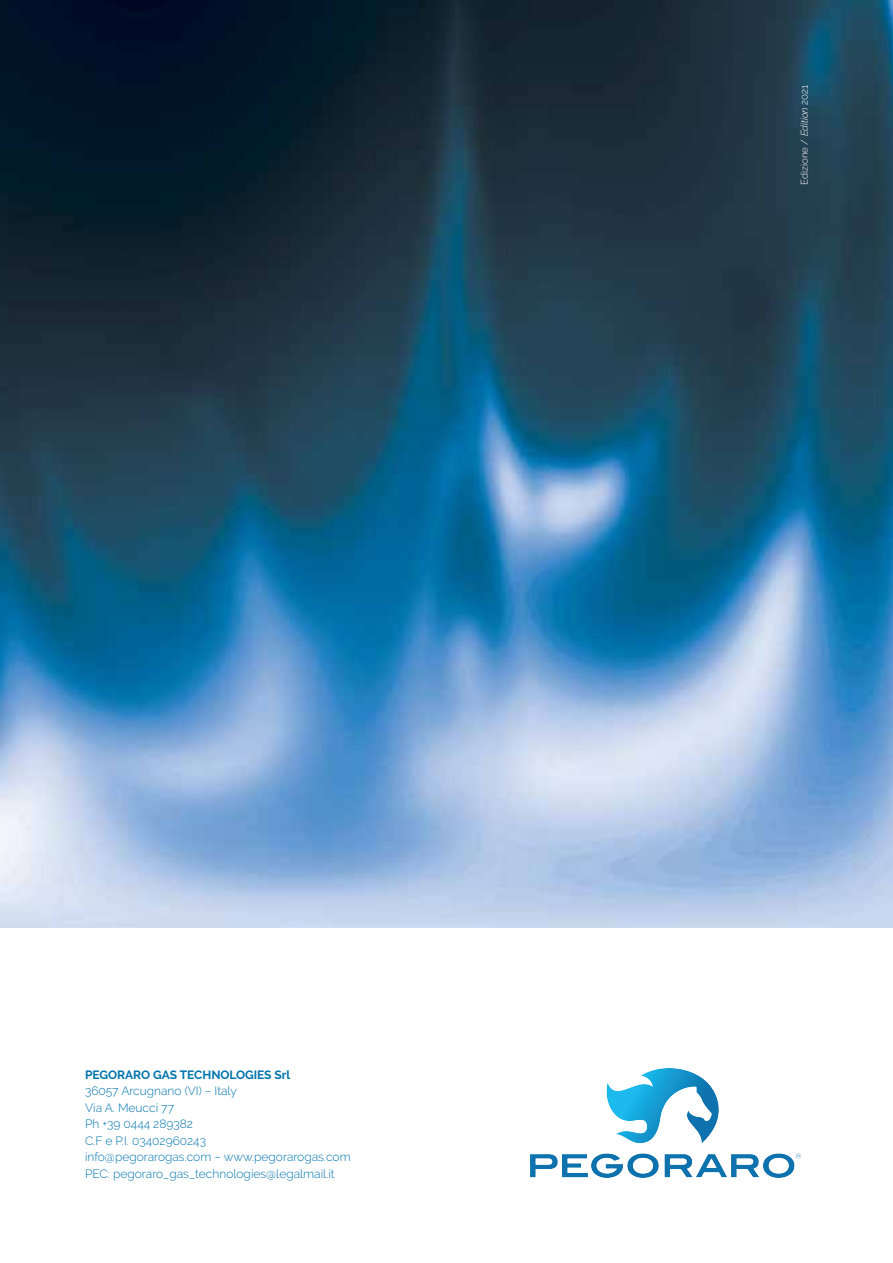
<style>
.page{position:relative;width:893px;height:1263px;background:#fff}
.page>*{position:absolute;margin:0;border:0;box-sizing:border-box;transform-origin:0 0}
.t1{font:300 12px/16.5px "Raleway";color:#0074ae}
.t2{font:700 12px "Raleway";color:#0074ae}
.t3{font:300 9.75px "Raleway";color:#fff}
.s1{font-style:italic}
</style>
<div class="page">
<img style="left:0;top:0;width:893px;height:927px">
<img style="left:531px;top:1068px;width:269px;height:110px">
<p class="t2" style="left:85px;top:1068px;width:207px">PEGORARO GAS TECHNOLOGIES Srl</p>
<p class="t1" style="left:85px;top:1083px;width:267px">36057 Arcugnano (VI) − Italy<br>Via A. Meucci 77<br>Ph +39 0444 289382<br>C.F e P.I. 03402960243<br>info@pegorarogas.com − www.pegorarogas.com<br>PEC: pegoraro_gas_technologies@legalmail.it</p>
<p class="t3" style="left:799px;top:185px;width:101px;rotate:-90deg">Edizione / <span class="s1">Edition</span> 2021</p>
</div>
